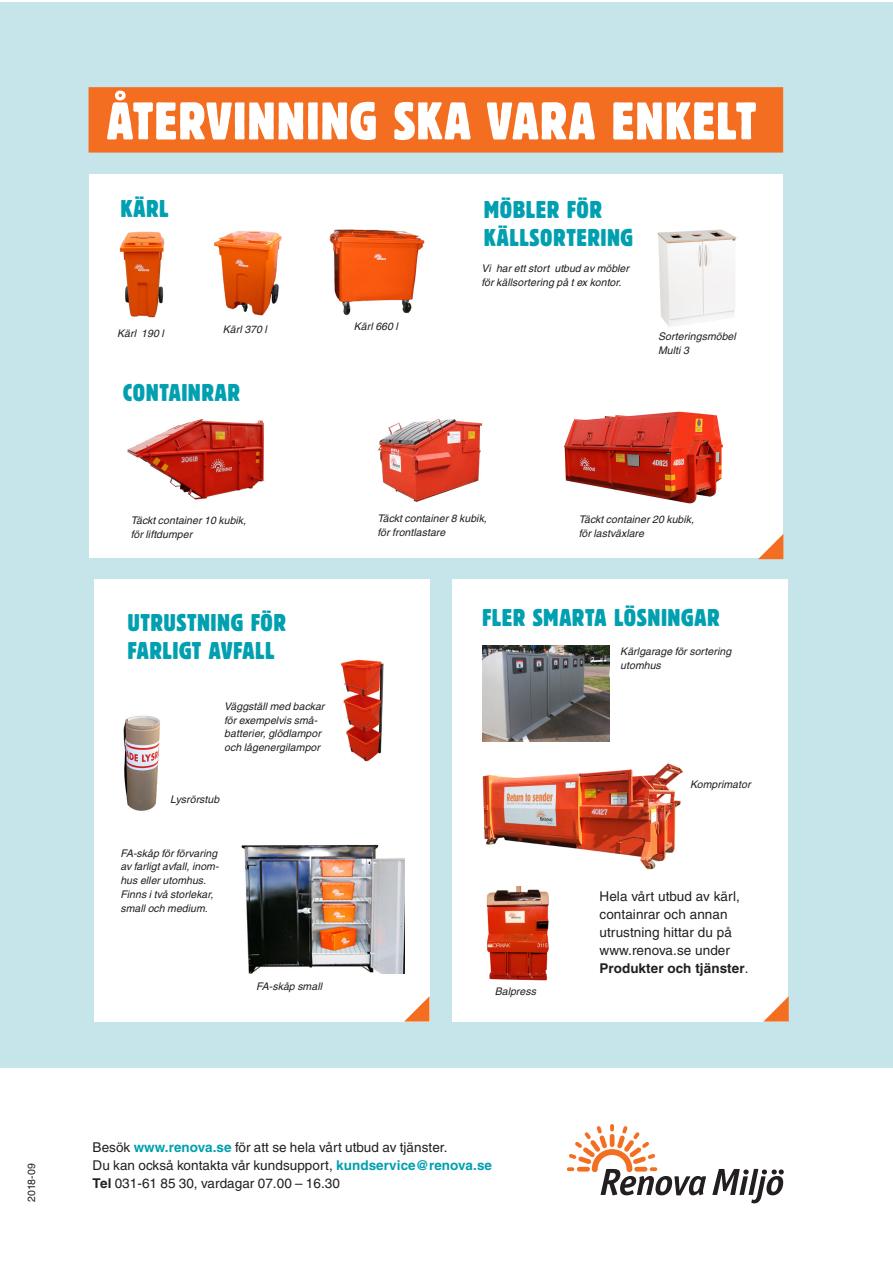
<style>
.page{position:relative;width:893px;height:1263px;background:#fff}
.page>*{position:absolute;margin:0;border:0;box-sizing:border-box;transform-origin:0 0}
.t1{font:condensed 52.5px "Block Berthold BQ";letter-spacing:.02em;color:#fff}
.t2{font:condensed 24px/28.8px "Block Berthold BQ";letter-spacing:.02em;color:#00a0b0}
.Brödtext{font:13.5px/18px "Helvetica";letter-spacing:.005em;color:#231f20}
.Bildtext{font:italic 10.5px/13.8px "Helvetica";letter-spacing:.005em;color:#231f20}
.Bildtext-2{font:10.5px "Helvetica";letter-spacing:.005em;color:#231f20}
.s1{font-weight:700}
.s2{font-weight:700;color:#00a0b0}
</style>
<div class="page">
<div style="left:0;top:2px;width:893px;height:1065px;background:#c5e5ea"></div>
<div style="left:89px;top:174px;width:693px;height:384px;background:#fff"></div>
<div style="left:94px;top:579px;width:335px;height:443px;background:#fff"></div>
<div style="left:452px;top:579px;width:336px;height:443px;background:#fff"></div>
<svg style="left:567px;top:1124px;width:217px;height:79px"></svg>
<img style="left:482px;top:763px;width:201px;height:106px">
<img style="left:486px;top:887px;width:62px;height:94px">
<div style="left:89px;top:87px;width:694px;height:66px;background:#f36e21;border:2px solid #f36e21"></div>
<svg style="left:758px;top:534px;width:25px;height:25px"></svg>
<svg style="left:764px;top:996px;width:25px;height:25px"></svg>
<svg style="left:405px;top:997px;width:24px;height:24px"></svg>
<img style="left:123px;top:716px;width:37px;height:95px">
<img style="left:340px;top:659px;width:44px;height:102px">
<img style="left:241px;top:844px;width:164px;height:130px">
<img style="left:119px;top:231px;width:46px;height:87px">
<img style="left:214px;top:231px;width:68px;height:84px">
<img style="left:329px;top:229px;width:95px;height:86px">
<img style="left:127px;top:419px;width:138px;height:81px">
<img style="left:378px;top:418px;width:105px;height:84px">
<img style="left:575px;top:411px;width:148px;height:93px">
<img style="left:483px;top:645px;width:126px;height:97px">
<svg style="left:563px;top:419px;width:12px;height:64px"></svg>
<img style="left:657px;top:229px;width:80px;height:98px">
<h1 class="t1" style="left:107px;top:91px;width:651px">ÅTERVINNING SKA VARA ENKELT</h1>
<h2 class="t2" style="left:120px;top:195px;width:50px">KÄRL</h2>
<h2 class="t2" style="left:484px;top:195px;width:151px">MÖBLER FÖR<br>KÄLLSORTERING</h2>
<p class="Bildtext" style="left:482px;top:261px;width:149px">Vi har ett stort utbud av möbler för källsortering på t ex kontor.</p>
<p class="Bildtext" style="left:117px;top:326px;width:48px">Kärl 190 l</p>
<p class="Bildtext" style="left:223px;top:323px;width:46px">Kärl 370 l</p>
<p class="Bildtext" style="left:354px;top:320px;width:46px">Kärl 660 l</p>
<p class="Bildtext" style="left:658px;top:330px;width:79px">Sorteringsmöbel<br>Multi 3</p>
<h2 class="t2" style="left:123px;top:378px;width:118px">CONTAINRAR</h2>
<p class="Bildtext" style="left:131px;top:513px;width:117px">Täckt container 10 kubik, för liftdumper</p>
<h2 class="t2" style="left:128px;top:608px;width:160px">UTRUSTNING FÖR<br>FARLIGT AVFALL</h2>
<p class="Bildtext" style="left:224px;top:699px;width:102px">Väggställ med backar för exempelvis små&shy;batterier, glödlampor och lågenergilampor</p>
<p class="Bildtext" style="left:170px;top:793px;width:51px">Lysrörstub</p>
<p class="Bildtext" style="left:120px;top:846px;width:100px">FA-skåp för förvaring av farligt avfall, inom&shy;hus eller utomhus.<br>Finns i två storlekar, small och medium.</p>
<p class="Bildtext" style="left:256px;top:980px;width:67px">FA-skåp small</p>
<p class="Bildtext" style="left:378px;top:511px;width:111px">Täckt container 8 kubik, för frontlastare</p>
<p class="Bildtext" style="left:579px;top:512px;width:117px">Täckt container 20 kubik, för lastväxlare</p>
<h2 class="t2" style="left:482px;top:604px;width:239px">FLER SMARTA LÖSNINGAR</h2>
<p class="Bildtext" style="left:620px;top:645px;width:112px">Kärlgarage för sortering utomhus</p>
<p class="Bildtext" style="left:690px;top:778px;width:62px">Komprimator</p>
<p class="Bildtext" style="left:495px;top:984px;width:43px">Balpress</p>
<h2 class="Brödtext" style="left:600px;top:887px;width:150px">Hela vårt utbud av kärl, containrar och annan utrustning hittar du på www.renova.se under<br><span class="s1">Produkter och tjänster</span>.</h2>
<p class="Bildtext-2" style="left:25px;top:1202px;width:40px;rotate:-90deg">2018-09</p>
<p class="Brödtext" style="left:93px;top:1138px;width:401px">Besök <span class="s2">www.renova.se</span> för att se hela vårt utbud av tjänster.<br>Du kan också kontakta vår kundsupport, <span class="s2">kundservice@renova.se<br></span><span class="s1">Tel</span> 031-61 85 30, vardagar 07.00 – 16.30</p>
</div>
